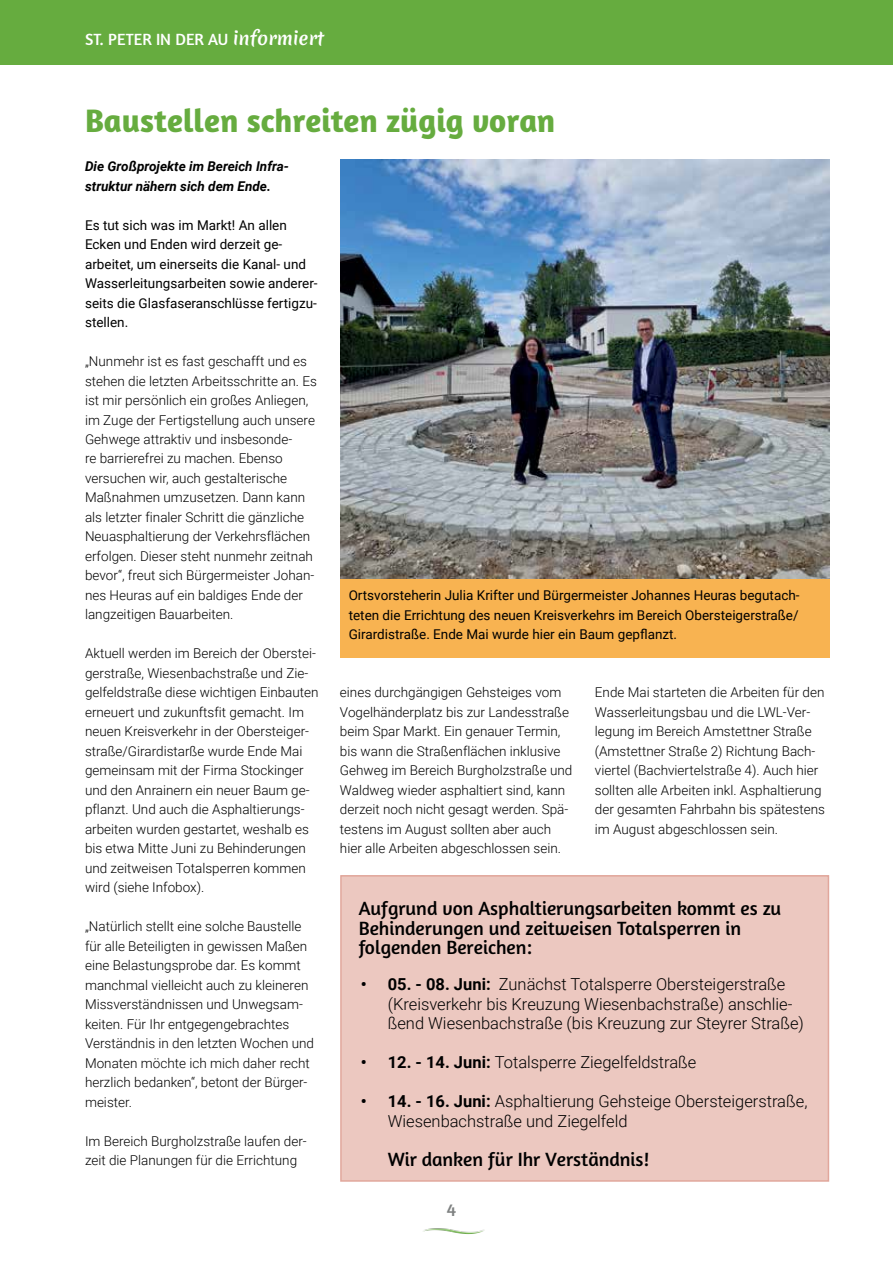
<style>
.page{position:relative;width:893px;height:1263px;background:#fff}
.page>*{position:absolute;margin:0;border:0;box-sizing:border-box;transform-origin:0 0}
.t1{font:700 33px "Amaranth";color:#66ac3f}
.t2{font:19.5px/19.5px "Amaranth";color:#000}
.t3{font:18px "Amaranth";color:#7e8181}
.t4{font:300 16.5px/19.5px "Roboto";color:#000}
.t5{font:16.5px "Amaranth";color:#fff}
.t6{font:300 13.5px/19.5px "Roboto";color:#000}
.t7{font:13.5px/19.5px "Roboto";color:#000}
.t8{font:italic 700 13.5px/19.5px "Roboto";color:#000}
.s1{font-family:"Merienda One";font-size:18px}
.s2{font-weight:700}
</style>
<div class="page">
<div style="left:0;top:0;width:893px;height:64px;background:#66ac3f"></div>
<img style="left:423px;top:1228px;width:62px;height:7px">
<div style="left:340px;top:578px;width:489px;height:79px;background:#f8b351"></div>
<img style="left:340px;top:159px;width:489px;height:419px">
<div style="left:341px;top:876px;width:487px;height:305px;background:#ecc8c0"></div>
<div style="left:340px;top:875px;width:489px;height:307px;border:2px solid #e1a79c"></div>
<p class="t5" style="left:85px;top:29px;width:240px">ST. PETER IN DER AU <span class="s1">informiert</span></p>
<h1 class="t1" style="left:85px;top:100px;width:472px">Baustellen schreiten zügig voran</h1>
<p class="t8" style="left:85px;top:156px;width:205px">Die Großprojekte im Bereich Infra&shy;struktur nähern sich dem Ende.</p>
<p class="t7" style="left:85px;top:214px;width:234px">Es tut sich was im Markt! An allen<br>Ecken und Enden wird derzeit ge&shy;arbeitet, um einerseits die Kanal- und<br>Wasserleitungsarbeiten sowie anderer&shy;seits die Glasfaseranschlüsse fertigzu&shy;stellen.</p>
<p class="t6" style="left:85px;top:351px;width:233px">„Nunmehr ist es fast geschafft und es stehen die letzten Arbeitsschritte an. Es ist mir persönlich ein großes Anliegen, im Zuge der Fertigstellung auch unsere Gehwege attraktiv und insbesonde-<br>re barrierefrei zu machen. Ebenso versuchen wir, auch gestalterische Maßnahmen umzusetzen. Dann kann als letzter finaler Schritt die gänzliche Neuasphaltierung der Verkehrsflächen erfolgen. Dieser steht nunmehr zeitnah bevor“, freut sich Bürgermeister Johan&shy;nes Heuras auf ein baldiges Ende der langzeitigen Bauarbeiten.</p>
<p class="t6" style="left:85px;top:643px;width:235px">Aktuell werden im Bereich der Oberstei&shy;gerstraße, Wiesenbachstraße und Zie&shy;gelfeldstraße diese wichtigen Einbauten erneuert und zukunftsfit gemacht. Im neuen Kreisverkehr in der Obersteiger&shy;straße/Girardistarße wurde Ende Mai gemeinsam mit der Firma Stockinger und den Anrainern ein neuer Baum ge&shy;pflanzt. Und auch die Asphaltierungs&shy;arbeiten wurden gestartet, weshalb es bis etwa Mitte Juni zu Behinderungen und zeitweisen Totalsperren kommen wird (siehe Infobox).</p>
<p class="t6" style="left:85px;top:916px;width:231px">„Natürlich stellt eine solche Baustelle für alle Beteiligten in gewissen Maßen eine Belastungsprobe dar. Es kommt manchmal vielleicht auch zu kleineren Missverständnissen und Unwegsam&shy;keiten. Für Ihr entgegengebrachtes Verständnis in den letzten Wochen und Monaten möchte ich mich daher recht herzlich bedanken“, betont der Bürger&shy;meister.</p>
<p class="t6" style="left:85px;top:1131px;width:223px">Im Bereich Burgholzstraße laufen der&shy;zeit die Planungen für die Errichtung</p>
<p class="t7" style="left:349px;top:585px;width:452px;text-align:justify">Ortsvorsteherin Julia Krifter und Bürgermeister Johannes Heuras begutach&shy;teten die Errichtung des neuen Kreisverkehrs im Bereich Obersteigerstraße/ Girardistraße. Ende Mai wurde hier ein Baum gepflanzt.</p>
<p class="t6" style="left:340px;top:682px;width:234px">eines durchgängigen Gehsteiges vom Vogelhänderplatz bis zur Landesstraße beim Spar Markt. Ein genauer Termin, bis wann die Straßenflächen inklusive Gehweg im Bereich Burgholzstraße und Waldweg wieder asphaltiert sind, kann derzeit noch nicht gesagt werden. Spä&shy;testens im August sollten aber auch hier alle Arbeiten abgeschlossen sein.</p>
<p class="t6" style="left:595px;top:682px;width:232px">Ende Mai starteten die Arbeiten für den Wasserleitungsbau und die LWL-Ver&shy;legung im Bereich Amstettner Straße (Amstettner Straße 2) Richtung Bach&shy;viertel (Bachviertelstraße 4). Auch hier sollten alle Arbeiten inkl. Asphaltierung der gesamten Fahrbahn bis spätestens im August abgeschlossen sein.</p>
<h2 class="t2" style="left:359px;top:898px;width:424px">Aufgrund von Asphaltierungsarbeiten kommt es zu<br>Behinderungen und zeitweisen Totalsperren in folgenden Bereichen:</h2>
<p class="t4" style="left:388px;top:974px;width:418px;text-indent:-27px"><span class="s2">• 05. - 08. Juni:</span> Zunächst Totalsperre Obersteigerstraße (Kreisverkehr bis Kreuzung Wiesenbachstraße) anschlie&shy;ßend Wiesenbachstraße (bis Kreuzung zur Steyrer Straße)</p>
<p class="t4" style="left:361px;top:1052px;width:337px"><span class="s2">• 12. - 14. Juni:</span> Totalsperre Ziegelfeldstraße</p>
<p class="t4" style="left:388px;top:1091px;width:421px;text-indent:-27px"><span class="s2">• 14. - 16. Juni:</span> Asphaltierung Gehsteige Obersteigerstraße,<br>Wiesenbachstraße und Ziegelfeld</p>
<h2 class="t2" style="left:388px;top:1149px;width:263px">Wir danken für Ihr Verständnis!</h2>
<h3 class="t3" style="left:447px;top:1199px;width:11px">4</h3>
</div>
